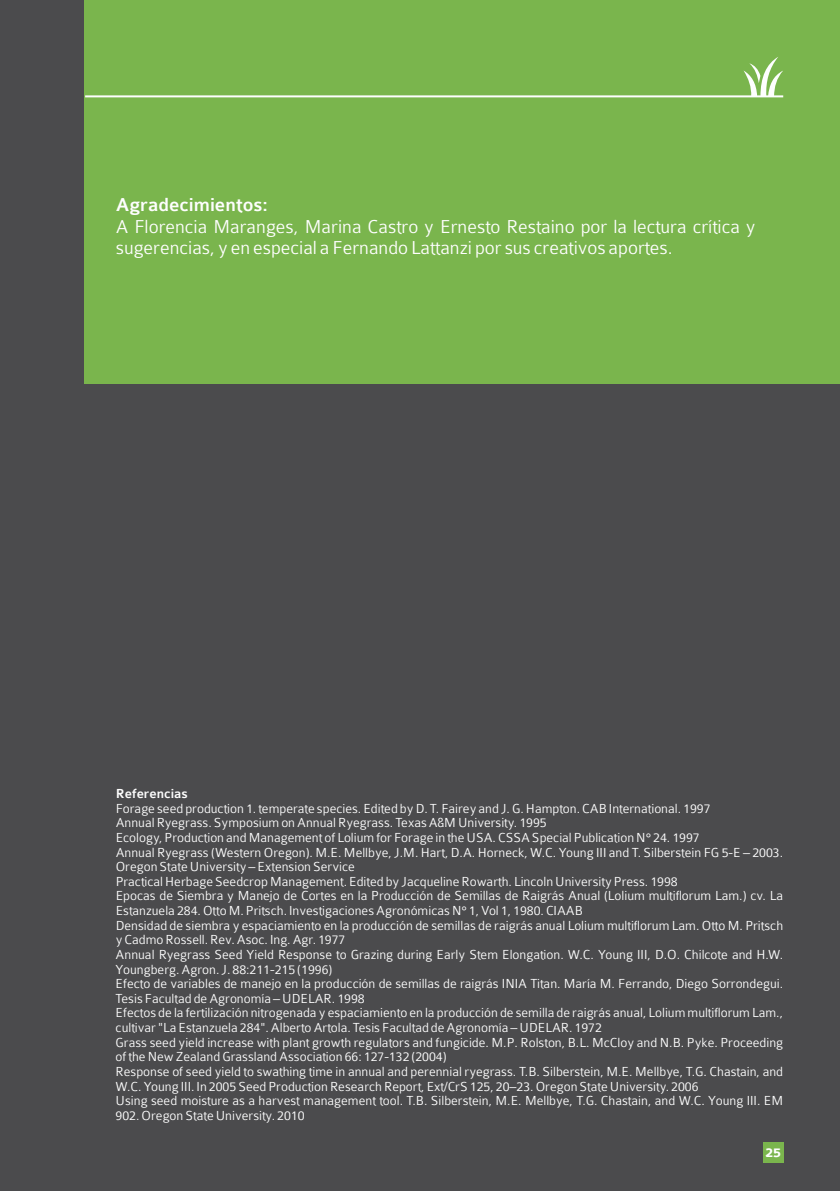
<style>
.page{position:relative;width:840px;height:1191px;background:#fff}
.page>*{position:absolute;margin:0;border:0;box-sizing:border-box;transform-origin:0 0}
.t1{font:300 20px/20.8px "Colaborate";color:#fefefe}
.t2{font:500 20px "Colaborate";color:#fefefe}
.t3{font:300 14px/14.6px "Colaborate";color:#fefefe}
.t4{font:500 14px "Colaborate";color:#fefefe}
.t5{font:700 14px "Colaborate";color:#fefefe}
</style>
<div class="page">
<div style="left:0;top:0;width:839px;height:1191px;background:#4b4b4d"></div>
<div style="left:84px;top:0;width:755px;height:383px;background:#7ab54d"></div>
<hr style="left:85px;top:95px;width:697px;height:2px;background:#fefefe">
<svg style="left:743px;top:57px;width:39px;height:39px"></svg>
<div style="left:762px;top:1142px;width:20px;height:20px;background:#7ab54d"></div>
<h1 class="t2" style="left:116px;top:198px;width:154px">Agradecimientos:</h1>
<h1 class="t1" style="left:116px;top:217px;width:641px">A Florencia Maranges, Marina Castro y Ernesto Restaino por la lectura crítica y sugerencias, y en especial a Fernando Lattanzi por sus creativos aportes.</h1>
<p class="t4" style="left:116px;top:788px;width:73px">Referencias</p>
<p class="t3" style="left:115px;top:802px;width:668px">Forage seed production 1. temperate species. Edited by D. T. Fairey and J. G. Hampton. CAB International. 1997<br>Annual Ryegrass. Symposium on Annual Ryegrass. Texas A&amp;M University. 1995<br>Ecology, Production and Management of Lolium for Forage in the USA. CSSA Special Publication N° 24. 1997<br>Annual Ryegrass (Western Oregon). M.E. Mellbye, J.M. Hart, D.A. Horneck, W.C. Young III and T. Silberstein FG 5-E – 2003.<br>Oregon State University – Extension Service<br>Practical Herbage Seedcrop Management. Edited by Jacqueline Rowarth. Lincoln University Press. 1998<br>Epocas de Siembra y Manejo de Cortes en la Producción de Semillas de Raigrás Anual (Lolium multiflorum Lam.) cv. La Estanzuela 284. Otto M. Pritsch. Investigaciones Agronómicas N° 1, Vol 1, 1980. CIAAB<br>Densidad de siembra y espaciamiento en la producción de semillas de raigrás anual Lolium multiflorum Lam. Otto M. Pritsch y Cadmo Rossell. Rev. Asoc. Ing. Agr. 1977<br>Annual Ryegrass Seed Yield Response to Grazing during Early Stem Elongation. W.C. Young III, D.O. Chilcote and H.W.<br>Youngberg. Agron. J. 88:211-215 (1996)<br>Efecto de variables de manejo en la producción de semillas de raigrás INIA Titan. María M. Ferrando, Diego Sorrondegui.<br>Tesis Facultad de Agronomía – UDELAR. 1998<br>Efectos de la fertilización nitrogenada y espaciamiento en la producción de semilla de raigrás anual, Lolium multiflorum Lam., cultivar "La Estanzuela 284". Alberto Artola. Tesis Facultad de Agronomía – UDELAR. 1972<br>Grass seed yield increase with plant growth regulators and fungicide. M.P. Rolston, B.L. McCloy and N.B. Pyke. Proceeding of the New Zealand Grassland Association 66: 127-132 (2004)<br>Response of seed yield to swathing time in annual and perennial ryegrass. T.B. Silberstein, M.E. Mellbye, T.G. Chastain, and W.C. Young III. In 2005 Seed Production Research Report, Ext/CrS 125, 20–23. Oregon State University. 2006<br>Using seed moisture as a harvest management tool. T.B. Silberstein, M.E. Mellbye, T.G. Chastain, and W.C. Young III. EM 902. Oregon State University. 2010</p>
<p class="t5" style="left:764px;top:1147px;width:17px">25</p>
</div>
